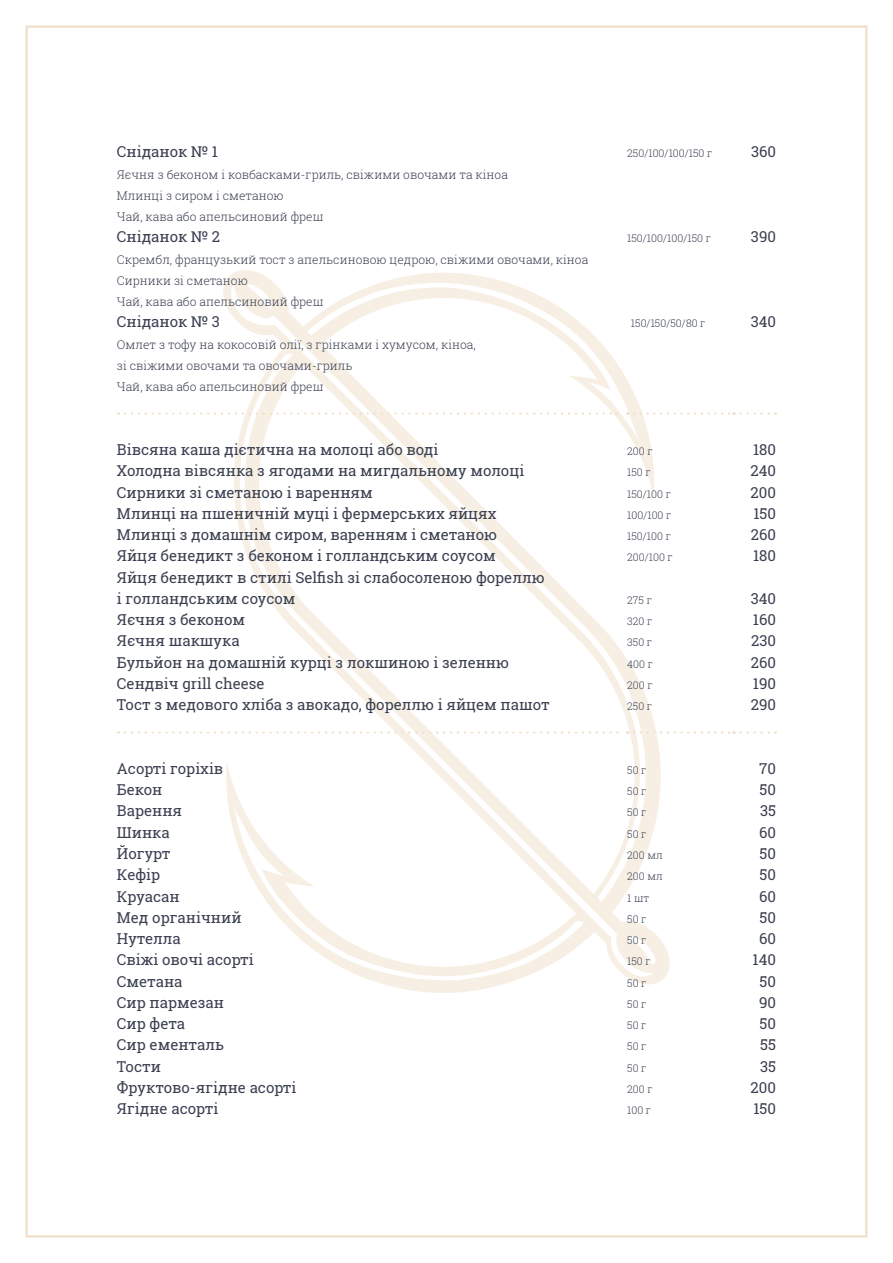
<style>
.page{position:relative;width:893px;height:1263px;background:#fff}
.page>*{position:absolute;margin:0;border:0;box-sizing:border-box;transform-origin:0 0}
.t1{font:15px/21.3px "Roboto Slab";color:#3b4051}
.t2{font:300 12px/21.3px "Roboto Slab";color:#3b4051}
.t3{font:300 10.5px "Roboto Slab";color:#3b4051}
</style>
<div class="page">
<svg style="left:223px;top:270px;width:447px;height:723px"></svg>
<svg style="left:125px;top:412px;width:503px;height:3px"></svg>
<svg style="left:634px;top:412px;width:100px;height:3px"></svg>
<svg style="left:740px;top:412px;width:36px;height:3px"></svg>
<svg style="left:125px;top:731px;width:503px;height:3px"></svg>
<svg style="left:634px;top:731px;width:100px;height:3px"></svg>
<svg style="left:740px;top:731px;width:36px;height:3px"></svg>
<p class="t1" style="left:117px;top:141px;width:102px">Сніданок № 1</p>
<p class="t3" style="left:627px;top:146px;width:87px">250/100/100/150 г</p>
<p class="t1" style="left:751px;top:141px;width:27px">360</p>
<p class="t2" style="left:117px;top:163px;width:393px">Яєчня з беконом і ковбасками-гриль, свіжими овочами та кіноа<br>Млинці з сиром і сметаною<br>Чай, кава або апельсиновий фреш</p>
<p class="t1" style="left:117px;top:226px;width:105px">Сніданок № 2</p>
<p class="t3" style="left:627px;top:231px;width:85px">150/100/100/150 г</p>
<p class="t1" style="left:751px;top:226px;width:27px">390</p>
<p class="t2" style="left:117px;top:248px;width:473px">Скрембл, французький тост з апельсиновою цедрою, свіжими овочами, кіноа<br>Сирники зі сметаною<br>Чай, кава або апельсиновий фреш</p>
<p class="t1" style="left:117px;top:311px;width:104px">Сніданок № 3</p>
<p class="t3" style="left:631px;top:316px;width:76px">150/150/50/80 г</p>
<p class="t1" style="left:751px;top:311px;width:27px">340</p>
<p class="t2" style="left:117px;top:333px;width:360px">Омлет з тофу на кокосовій олії, з грінками і хумусом, кіноа, зі свіжими овочами та овочами-гриль<br>Чай, кава або апельсиновий фреш</p>
<p class="t1" style="left:117px;top:439px;width:323px">Вівсяна каша дієтична на молоці або воді</p>
<p class="t3" style="left:627px;top:444px;width:27px">200 г</p>
<p class="t1" style="left:753px;top:439px;width:25px">180</p>
<p class="t1" style="left:117px;top:460px;width:409px">Холодна вівсянка з ягодами на мигдальному молоці</p>
<p class="t3" style="left:627px;top:465px;width:25px">150 г</p>
<p class="t1" style="left:750px;top:460px;width:27px">240</p>
<p class="t1" style="left:117px;top:481px;width:257px">Сирники зі сметаною і варенням</p>
<p class="t3" style="left:627px;top:486px;width:45px">150/100 г</p>
<p class="t1" style="left:751px;top:481px;width:27px">200</p>
<p class="t1" style="left:117px;top:502px;width:381px">Млинці на пшеничній муці і фермерських яйцях</p>
<p class="t3" style="left:627px;top:508px;width:46px">100/100 г</p>
<p class="t1" style="left:753px;top:502px;width:24px">150</p>
<p class="t1" style="left:117px;top:524px;width:382px">Млинці з домашнім сиром, варенням і сметаною</p>
<p class="t3" style="left:627px;top:529px;width:45px">150/100 г</p>
<p class="t1" style="left:751px;top:524px;width:27px">260</p>
<p class="t1" style="left:117px;top:545px;width:380px">Яйця бенедикт з беконом і голландським соусом</p>
<p class="t3" style="left:627px;top:550px;width:47px">200/100 г</p>
<p class="t1" style="left:753px;top:545px;width:25px">180</p>
<p class="t1" style="left:117px;top:566px;width:429px">Яйця бенедикт в стилі Selfish зі слабосоленою фореллю і голландським соусом</p>
<p class="t3" style="left:627px;top:593px;width:26px">275 г</p>
<p class="t1" style="left:751px;top:588px;width:27px">340</p>
<p class="t1" style="left:117px;top:609px;width:130px">Яєчня з беконом</p>
<p class="t3" style="left:627px;top:614px;width:27px">320 г</p>
<p class="t1" style="left:753px;top:609px;width:25px">160</p>
<p class="t1" style="left:117px;top:630px;width:124px">Яєчня шакшука</p>
<p class="t3" style="left:627px;top:635px;width:27px">350 г</p>
<p class="t1" style="left:751px;top:630px;width:26px">230</p>
<p class="t1" style="left:117px;top:651px;width:394px">Бульйон на домашній курці з локшиною і зеленню</p>
<p class="t3" style="left:627px;top:657px;width:27px">400 г</p>
<p class="t1" style="left:751px;top:651px;width:27px">260</p>
<p class="t1" style="left:117px;top:673px;width:149px">Сендвіч grill cheese</p>
<p class="t3" style="left:627px;top:678px;width:27px">200 г</p>
<p class="t1" style="left:753px;top:673px;width:25px">190</p>
<p class="t1" style="left:117px;top:694px;width:434px">Тост з медового хліба з авокадо, фореллю і яйцем пашот</p>
<p class="t3" style="left:627px;top:699px;width:27px">250 г</p>
<p class="t1" style="left:751px;top:694px;width:27px">290</p>
<p class="t1" style="left:117px;top:758px;width:108px">Асорті горіхів</p>
<p class="t3" style="left:627px;top:763px;width:21px">50 г</p>
<p class="t1" style="left:759px;top:758px;width:18px">70</p>
<p class="t1" style="left:117px;top:779px;width:47px">Бекон</p>
<p class="t3" style="left:627px;top:784px;width:21px">50 г</p>
<p class="t1" style="left:760px;top:779px;width:18px">50</p>
<p class="t1" style="left:117px;top:800px;width:67px">Варення</p>
<p class="t3" style="left:627px;top:805px;width:21px">50 г</p>
<p class="t1" style="left:760px;top:800px;width:18px">35</p>
<p class="t1" style="left:117px;top:821px;width:54px">Шинка</p>
<p class="t3" style="left:627px;top:827px;width:21px">50 г</p>
<p class="t1" style="left:759px;top:821px;width:18px">60</p>
<p class="t1" style="left:117px;top:843px;width:55px">Йогурт</p>
<p class="t3" style="left:627px;top:848px;width:37px">200 мл</p>
<p class="t1" style="left:760px;top:843px;width:18px">50</p>
<p class="t1" style="left:117px;top:864px;width:45px">Кефір</p>
<p class="t3" style="left:627px;top:869px;width:37px">200 мл</p>
<p class="t1" style="left:760px;top:864px;width:18px">50</p>
<p class="t1" style="left:117px;top:885px;width:64px">Круасан</p>
<p class="t3" style="left:627px;top:890px;width:24px">1 шт</p>
<p class="t1" style="left:759px;top:885px;width:18px">60</p>
<p class="t1" style="left:117px;top:906px;width:126px">Мед органічний</p>
<p class="t3" style="left:627px;top:912px;width:21px">50 г</p>
<p class="t1" style="left:760px;top:906px;width:18px">50</p>
<p class="t1" style="left:117px;top:928px;width:65px">Нутелла</p>
<p class="t3" style="left:627px;top:933px;width:21px">50 г</p>
<p class="t1" style="left:759px;top:928px;width:18px">60</p>
<p class="t1" style="left:117px;top:949px;width:138px">Свіжі овочі асорті</p>
<p class="t3" style="left:627px;top:954px;width:25px">150 г</p>
<p class="t1" style="left:753px;top:949px;width:25px">140</p>
<p class="t1" style="left:117px;top:970px;width:67px">Сметана</p>
<p class="t3" style="left:627px;top:975px;width:21px">50 г</p>
<p class="t1" style="left:760px;top:970px;width:18px">50</p>
<p class="t1" style="left:117px;top:991px;width:109px">Сир пармезан</p>
<p class="t3" style="left:627px;top:997px;width:21px">50 г</p>
<p class="t1" style="left:759px;top:991px;width:18px">90</p>
<p class="t1" style="left:117px;top:1013px;width:70px">Сир фета</p>
<p class="t3" style="left:627px;top:1018px;width:21px">50 г</p>
<p class="t1" style="left:760px;top:1013px;width:18px">50</p>
<p class="t1" style="left:117px;top:1034px;width:109px">Сир ементаль</p>
<p class="t3" style="left:627px;top:1039px;width:21px">50 г</p>
<p class="t1" style="left:760px;top:1034px;width:17px">55</p>
<p class="t1" style="left:117px;top:1055px;width:46px">Тости</p>
<p class="t3" style="left:627px;top:1060px;width:21px">50 г</p>
<p class="t1" style="left:760px;top:1055px;width:18px">35</p>
<p class="t1" style="left:117px;top:1076px;width:181px">Фруктово-ягідне асорті</p>
<p class="t3" style="left:627px;top:1082px;width:27px">200 г</p>
<p class="t1" style="left:751px;top:1077px;width:27px">200</p>
<p class="t1" style="left:117px;top:1098px;width:103px">Ягідне асорті</p>
<p class="t3" style="left:627px;top:1103px;width:26px">100 г</p>
<p class="t1" style="left:753px;top:1098px;width:24px">150</p>
</div>
